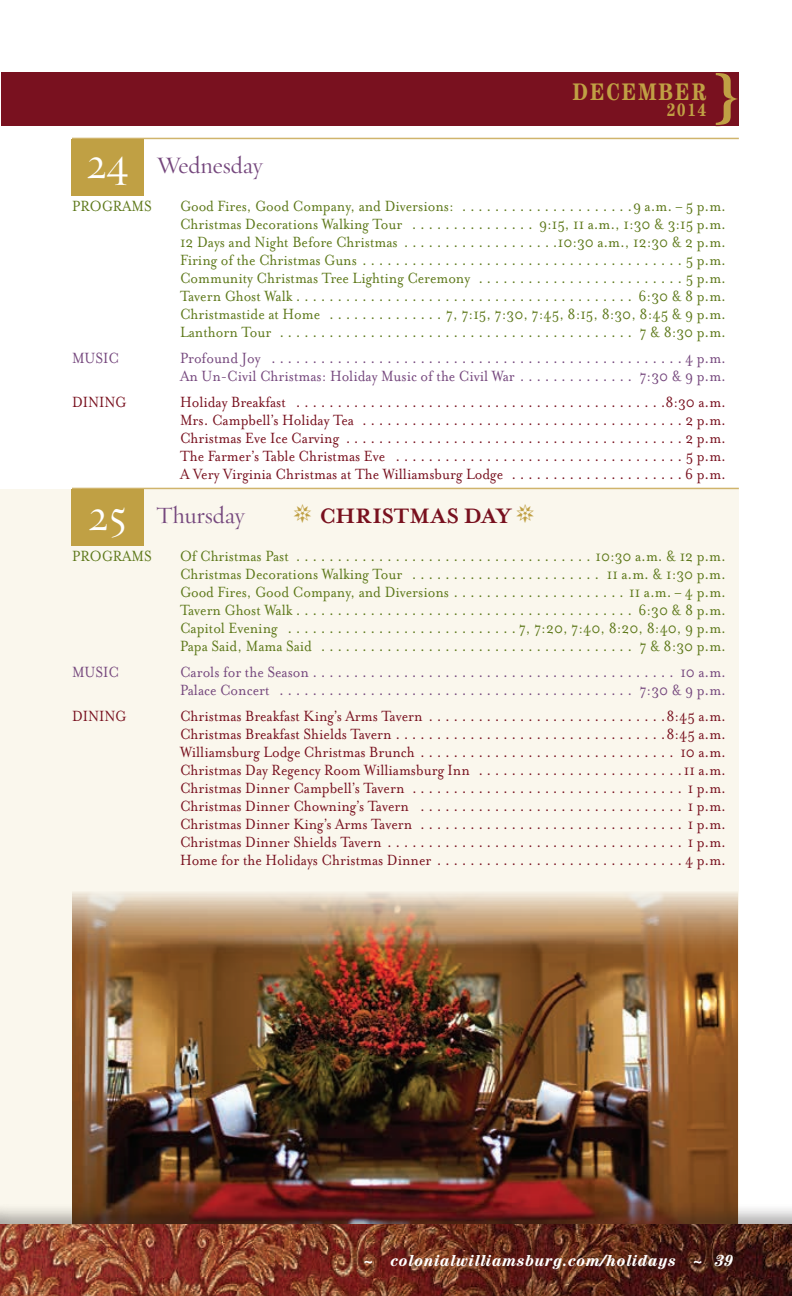
<style>
.page{position:relative;width:792px;height:1296px;background:#fff}
.page>*{position:absolute;margin:0;border:0;box-sizing:border-box;transform-origin:0 0}
.t1{font:44px "Requiem Display";color:#fff}
.t2{font:24px "Requiem Display";color:#75477d}
.t3{font:700 24px "Mrs Eaves OT";color:#78101e}
.t4{font:700 condensed 24px "Century Std";letter-spacing:.075em;color:#c0a044}
.t5{font:700 condensed 18px "Century Std";color:#c0a044}
.t6{font:17px/18px "Mrs Eaves OT";color:#78101e;text-align:justify;scale:.9 1}
.t7{font:17px/18px "Mrs Eaves OT";color:#5d7819;text-align:justify;scale:.9 1}
.t8{font:17px/18px "Mrs Eaves OT";color:#75477d;scale:.9 1}
.t9{font:italic 700 condensed 16px "Century Std";letter-spacing:.05em;color:#fff;scale:1.1 1}
.s1{color:#c0a044}
</style>
<div class="page">
<div style="left:1px;top:72px;width:738px;height:54px;background:#79111f"></div>
<svg style="left:716px;top:73px;width:22px;height:52px"></svg>
<div style="left:0;top:490px;width:739px;height:734px;background:#faf7ed"></div>
<img style="left:72px;top:892px;width:665px;height:310px">
<hr style="left:72px;top:138px;width:667px;height:1px;background:#d0b46c">
<hr style="left:72px;top:488px;width:667px;height:1px;background:#d0b46c">
<div style="left:72px;top:139px;width:72px;height:56px;background:#c0a044"></div>
<div style="left:72px;top:489px;width:72px;height:56px;background:#c0a044"></div>
<div style="left:0;top:1202px;width:792px;height:94px;background:#231f20;opacity:.35"></div>
<img style="left:0;top:1224px;width:792px;height:72px">
<h1 class="t1" style="left:86px;top:133px;width:44px">24</h1>
<h2 class="t2" style="left:156px;top:148px;width:108px">Wednesday</h2>
<h2 class="t4" style="left:573px;top:77px;width:135px">DECEMBER</h2>
<p class="t5" style="left:666px;top:99px;width:42px">2014</p>
<p class="t7" style="left:72px;top:197px;width:90px">PROGRAMS</p>
<p class="t7" style="left:180px;top:197px;width:605px">Good Fires, Good Company, and Diversions: . . . . . . . . . . . . . . . . . . . . 9 a. m. – 5 p. m.<br>Christmas Decorations Walking Tour . . . . . . . . . . . . . . . 9:15, 11 a. m. , 1:30 &amp; 3:15 p. m.<br>12 Days and Night Before Christmas . . . . . . . . . . . . . . . . . . 10:30 a. m. , 12:30 &amp; 2 p. m.<br>Firing of the Christmas Guns . . . . . . . . . . . . . . . . . . . . . . . . . . . . . . . . . . . . . . . 5 p. m.<br>Community Christmas Tree Lighting Ceremony . . . . . . . . . . . . . . . . . . . . . . . . . 5 p. m.<br>Tavern Ghost Walk ......................................... 6:30 &amp; 8 p.m.<br>Christmastide at Home . . . . . . . . . . . . . . 7, 7:15, 7:30, 7:45, 8:15, 8:30, 8:45 &amp; 9 p.m.<br>Lanthorn Tour . . . . . . . . . . . . . . . . . . . . . . . . . . . . . . . . . . . . . . . . . . . 7 &amp; 8:30 p. m.</p>
<p class="t8" style="left:72px;top:349px;width:54px">MUSIC</p>
<p class="t8" style="left:180px;top:349px;width:605px">Profound Joy . . . . . . . . . . . . . . . . . . . . . . . . . . . . . . . . . . . . . . . . . . . . . . . . . 4 p. m.<br>An Un-Civil Christmas: Holiday Music of the Civil War . . . . . . . . . . . . . . 7:30 &amp; 9 p. m.</p>
<p class="t6" style="left:72px;top:393px;width:62px">DINING</p>
<p class="t6" style="left:180px;top:393px;width:605px">Holiday Breakfast . . . . . . . . . . . . . . . . . . . . . . . . . . . . . . . . . . . . . . . . . . . . 8:30 a. m.<br>Mrs. Campbell’s Holiday Tea . . . . . . . . . . . . . . . . . . . . . . . . . . . . . . . . . . . . . . 2 p. m.<br>Christmas Eve Ice Carving . . . . . . . . . . . . . . . . . . . . . . . . . . . . . . . . . . . . . . . . 2 p. m.<br>The Farmer’s Table Christmas Eve . . . . . . . . . . . . . . . . . . . . . . . . . . . . . . . . . . . 5 p. m.<br>A Very Virginia Christmas at The Williamsburg Lodge . . . . . . . . . . . . . . . . . . . . 6 p. m.</p>
<h2 class="t2" style="left:156px;top:498px;width:90px">Thursday</h2>
<h2 class="t3" style="left:293px;top:503px;width:243px"><span class="s1">•</span> CHRISTMAS DAY <span class="s1">•</span></h2>
<p class="t7" style="left:72px;top:547px;width:90px">PROGRAMS</p>
<p class="t7" style="left:180px;top:547px;width:605px">Of Christmas Past . . . . . . . . . . . . . . . . . . . . . . . . . . . . . . . . . . . . 10:30 a. m. &amp; 12 p. m.<br>Christmas Decorations Walking Tour . . . . . . . . . . . . . . . . . . . . . . . 11 a. m. &amp; 1:30 p. m.<br>Good Fires, Good Company, and Diversions . . . . . . . . . . . . . . . . . . . . . 11 a. m. – 4 p. m.<br>Tavern Ghost Walk ......................................... 6:30 &amp; 8 p.m.<br>Capitol Evening . . . . . . . . . . . . . . . . . . . . . . . . . . . 7, 7:20, 7:40, 8:20, 8:40, 9 p.m.<br>Papa Said, Mama Said . . . . . . . . . . . . . . . . . . . . . . . . . . . . . . . . . . . . . . 7 &amp; 8:30 p. m.</p>
<p class="t8" style="left:72px;top:663px;width:54px">MUSIC</p>
<p class="t8" style="left:180px;top:663px;width:605px">Carols for the Season . . . . . . . . . . . . . . . . . . . . . . . . . . . . . . . . . . . . . . . . . . . . 10 a. m.<br>Palace Concert . . . . . . . . . . . . . . . . . . . . . . . . . . . . . . . . . . . . . . . . . . . 7:30 &amp; 9 p. m.</p>
<p class="t6" style="left:72px;top:707px;width:62px">DINING</p>
<p class="t6" style="left:180px;top:707px;width:605px">Christmas Breakfast King’s Arms Tavern . . . . . . . . . . . . . . . . . . . . . . . . . . . . 8:45 a. m.<br>Christmas Breakfast Shields Tavern . . . . . . . . . . . . . . . . . . . . . . . . . . . . . . . . 8:45 a. m.<br>Williamsburg Lodge Christmas Brunch . . . . . . . . . . . . . . . . . . . . . . . . . . . . . . . 10 a. m.<br>Christmas Day Regency Room Williamsburg Inn . . . . . . . . . . . . . . . . . . . . . . . . 11 a. m.<br>Christmas Dinner Campbell’s Tavern . . . . . . . . . . . . . . . . . . . . . . . . . . . . . . . . . 1 p. m.<br>Christmas Dinner Chowning’s Tavern . . . . . . . . . . . . . . . . . . . . . . . . . . . . . . . . 1 p. m.<br>Christmas Dinner King’s Arms Tavern . . . . . . . . . . . . . . . . . . . . . . . . . . . . . . . . 1 p. m.<br>Christmas Dinner Shields Tavern . . . . . . . . . . . . . . . . . . . . . . . . . . . . . . . . . . . . 1 p. m.<br>Home for the Holidays Christmas Dinner . . . . . . . . . . . . . . . . . . . . . . . . . . . . . 4 p. m.</p>
<h1 class="t1" style="left:88px;top:485px;width:40px">25</h1>
<p class="t9" style="left:364px;top:1251px;width:338px">~ colonialwilliamsburg.com/holidays ~ 39</p>
</div>
